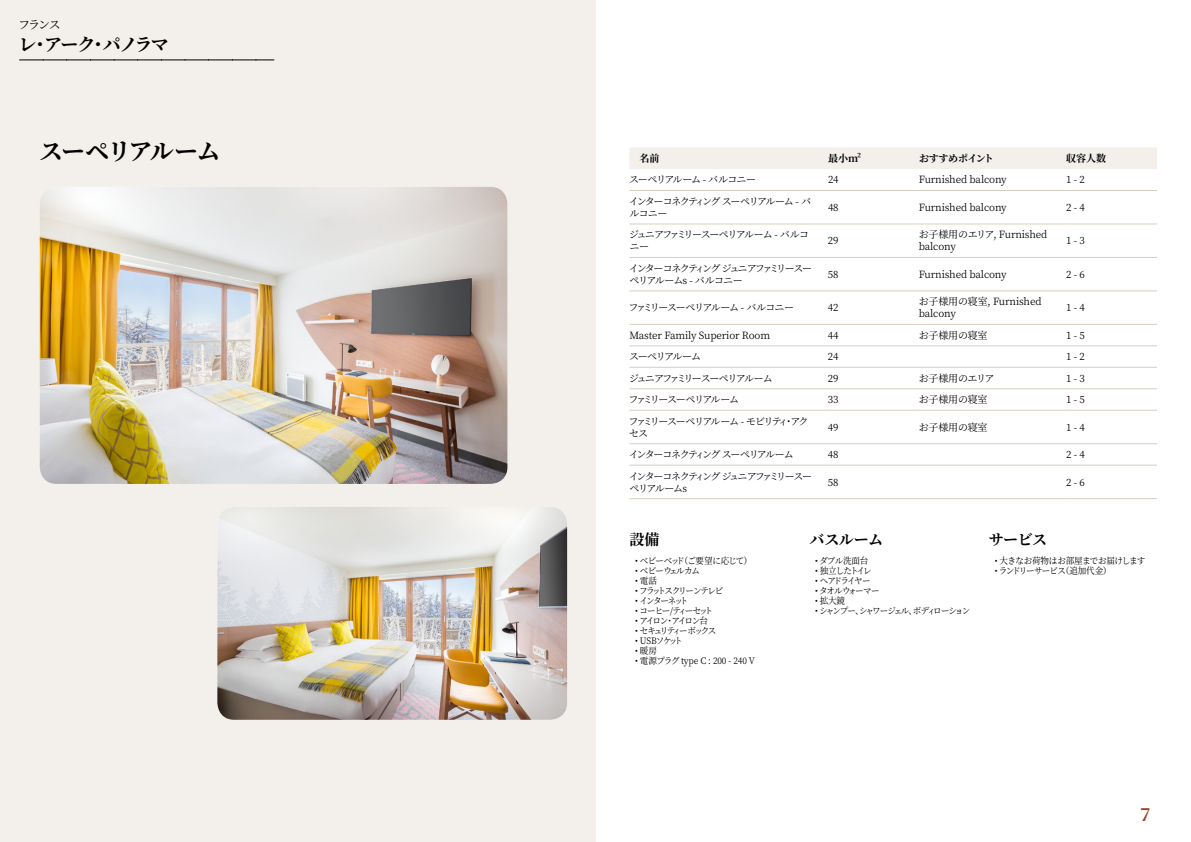
<style>
.page{position:relative;width:1191px;height:842px;background:#fff}
.page>*{position:absolute;margin:0;border:0;box-sizing:border-box;transform-origin:0 0}
.t1{font:700 24px "Noto Serif JP";letter-spacing:-.075em;color:#000}
.t2{font:700 18px "Noto Serif JP";letter-spacing:-.09em;color:#000}
.t3{font:700 18px "Noto Serif JP";color:#9d432c}
.t4{font:700 15px "Noto Serif JP";letter-spacing:-.04em;color:#000}
.t5{font:12px "Noto Serif JP";color:#000}
.t6{font:10px/12px "Noto Serif JP";letter-spacing:-.015em;color:#000}
.t7{font:10px/12px "Noto Serif JP";letter-spacing:-.14em;color:#000}
.t8{font:10px "Noto Serif JP";letter-spacing:-.065em;color:#000}
.t9{font:10px/12px "Noto Serif JP";letter-spacing:-.155em;color:#000}
.t10{font:10px/12px "Noto Serif JP";letter-spacing:-.135em;color:#000}
.t11{font:10px/12px "Noto Serif JP";letter-spacing:-.165em;color:#000}
.t12{font:10px "Noto Serif JP";letter-spacing:-.02em;color:#000}
.t13{font:10px "Noto Serif JP";letter-spacing:-.125em;color:#000}
.t14{font:10px "Noto Serif JP";letter-spacing:-.095em;color:#000}
.t15{font:700 10px "Noto Serif JP";letter-spacing:-.01em;color:#000}
.t16{font:700 10px "Noto Serif JP";letter-spacing:-.05em;color:#000}
.t17{font:10px "Noto Serif JP";letter-spacing:-.03em;color:#000}
.t18{font:9px "Noto Serif JP";letter-spacing:-.12em;color:#000;scale:.95 1}
.t19{font:9px "Noto Serif JP";letter-spacing:-.205em;color:#000;scale:.95 1}
.t20{font:9px "Noto Serif JP";letter-spacing:-.18em;color:#000;scale:.95 1}
.t21{font:9px "Noto Serif JP";letter-spacing:-.015em;color:#000;scale:.95 1}
.t22{font:9px "Noto Serif JP";letter-spacing:-.04em;color:#000;scale:.95 1}
.t23{font:9px "Noto Serif JP";letter-spacing:-.065em;color:#000;scale:.95 1}
.t24{font:9px "Noto Serif JP";letter-spacing:-.09em;color:#000;scale:.95 1}
.t25{font:9px "Noto Serif JP";letter-spacing:-.185em;color:#000;scale:.95 1}
.t26{font:9px "Noto Serif JP";letter-spacing:-.2em;color:#000;scale:.95 1}
.t27{font:9px "Noto Serif JP";letter-spacing:-.215em;color:#000;scale:.95 1}
.t28{font:9px "Noto Serif JP";letter-spacing:-.165em;color:#000;scale:.95 1}
</style>
<div class="page">
<div style="left:0;top:0;width:595px;height:842px;background:#f3f0ec"></div>
<img style="left:40px;top:187px;width:467px;height:297px">
<img style="left:217px;top:507px;width:350px;height:213px">
<svg style="left:20px;top:60px;width:254px;height:1px"></svg>
<div style="left:630px;top:147px;width:527px;height:22px;background:#f3f0ec"></div>
<hr style="left:629px;top:190px;width:199px;height:1px;background:#d7cdc1">
<hr style="left:828px;top:190px;width:90px;height:1px;background:#d7cdc1">
<hr style="left:918px;top:190px;width:148px;height:1px;background:#d7cdc1">
<hr style="left:1066px;top:190px;width:91px;height:1px;background:#d7cdc1">
<hr style="left:629px;top:223px;width:199px;height:1px;background:#d7cdc1">
<hr style="left:828px;top:223px;width:90px;height:1px;background:#d7cdc1">
<hr style="left:918px;top:223px;width:148px;height:1px;background:#d7cdc1">
<hr style="left:1066px;top:223px;width:91px;height:1px;background:#d7cdc1">
<hr style="left:629px;top:257px;width:199px;height:1px;background:#d7cdc1">
<hr style="left:828px;top:257px;width:90px;height:1px;background:#d7cdc1">
<hr style="left:918px;top:257px;width:148px;height:1px;background:#d7cdc1">
<hr style="left:1066px;top:257px;width:91px;height:1px;background:#d7cdc1">
<hr style="left:629px;top:290px;width:199px;height:1px;background:#d7cdc1">
<hr style="left:828px;top:290px;width:90px;height:1px;background:#d7cdc1">
<hr style="left:918px;top:290px;width:148px;height:1px;background:#d7cdc1">
<hr style="left:1066px;top:290px;width:91px;height:1px;background:#d7cdc1">
<hr style="left:629px;top:324px;width:199px;height:1px;background:#d7cdc1">
<hr style="left:828px;top:324px;width:90px;height:1px;background:#d7cdc1">
<hr style="left:918px;top:324px;width:148px;height:1px;background:#d7cdc1">
<hr style="left:1066px;top:324px;width:91px;height:1px;background:#d7cdc1">
<hr style="left:629px;top:345px;width:199px;height:1px;background:#d7cdc1">
<hr style="left:828px;top:345px;width:90px;height:1px;background:#d7cdc1">
<hr style="left:918px;top:345px;width:148px;height:1px;background:#d7cdc1">
<hr style="left:1066px;top:345px;width:91px;height:1px;background:#d7cdc1">
<hr style="left:629px;top:367px;width:199px;height:1px;background:#d7cdc1">
<hr style="left:828px;top:367px;width:90px;height:1px;background:#d7cdc1">
<hr style="left:918px;top:367px;width:148px;height:1px;background:#d7cdc1">
<hr style="left:1066px;top:367px;width:91px;height:1px;background:#d7cdc1">
<hr style="left:629px;top:388px;width:199px;height:1px;background:#d7cdc1">
<hr style="left:828px;top:388px;width:90px;height:1px;background:#d7cdc1">
<hr style="left:918px;top:388px;width:148px;height:1px;background:#d7cdc1">
<hr style="left:1066px;top:388px;width:91px;height:1px;background:#d7cdc1">
<hr style="left:629px;top:410px;width:199px;height:1px;background:#d7cdc1">
<hr style="left:828px;top:410px;width:90px;height:1px;background:#d7cdc1">
<hr style="left:918px;top:410px;width:148px;height:1px;background:#d7cdc1">
<hr style="left:1066px;top:410px;width:91px;height:1px;background:#d7cdc1">
<hr style="left:629px;top:443px;width:199px;height:1px;background:#d7cdc1">
<hr style="left:828px;top:443px;width:90px;height:1px;background:#d7cdc1">
<hr style="left:918px;top:443px;width:148px;height:1px;background:#d7cdc1">
<hr style="left:1066px;top:443px;width:91px;height:1px;background:#d7cdc1">
<hr style="left:629px;top:465px;width:199px;height:1px;background:#d7cdc1">
<hr style="left:828px;top:465px;width:90px;height:1px;background:#d7cdc1">
<hr style="left:918px;top:465px;width:148px;height:1px;background:#d7cdc1">
<hr style="left:1066px;top:465px;width:91px;height:1px;background:#d7cdc1">
<hr style="left:629px;top:498px;width:199px;height:1px;background:#d7cdc1">
<hr style="left:828px;top:498px;width:90px;height:1px;background:#d7cdc1">
<hr style="left:918px;top:498px;width:148px;height:1px;background:#d7cdc1">
<hr style="left:1066px;top:498px;width:91px;height:1px;background:#d7cdc1">
<p class="t5" style="left:18px;top:17px;width:44px">フランス</p>
<h2 class="t2" style="left:18px;top:34px;width:152px">レ・アーク・パノラマ</h2>
<h1 class="t1" style="left:39px;top:137px;width:183px">スーペリアルーム</h1>
<p class="t15" style="left:639px;top:153px;width:21px">名前</p>
<p class="t15" style="left:828px;top:153px;width:35px">最小m²</p>
<p class="t16" style="left:919px;top:153px;width:76px">おすすめポイント</p>
<p class="t15" style="left:1066px;top:153px;width:41px">収容人数</p>
<p class="t14" style="left:629px;top:174px;width:128px">スーペリアルーム - バルコニー</p>
<p class="t8" style="left:828px;top:174px;width:12px">24</p>
<p class="t6" style="left:918px;top:174px;width:89px">Furnished balcony</p>
<p class="t8" style="left:1066px;top:174px;width:20px">1 - 2</p>
<p class="t7" style="left:629px;top:195px;width:184px">インターコネクティング スーペリアルーム - バルコニー</p>
<p class="t8" style="left:828px;top:202px;width:12px">48</p>
<p class="t6" style="left:918px;top:201px;width:89px">Furnished balcony</p>
<p class="t8" style="left:1066px;top:202px;width:20px">2 - 4</p>
<p class="t10" style="left:629px;top:229px;width:181px">ジュニアファミリースーペリアルーム - バルコニー</p>
<p class="t8" style="left:828px;top:235px;width:12px">29</p>
<p class="t6" style="left:918px;top:229px;width:130px">お子様用のエリア, Furnished balcony</p>
<p class="t8" style="left:1066px;top:235px;width:20px">1 - 3</p>
<p class="t7" style="left:629px;top:262px;width:185px">インターコネクティング ジュニアファミリースーペリアルームs - バルコニー</p>
<p class="t8" style="left:828px;top:268px;width:12px">58</p>
<p class="t6" style="left:918px;top:268px;width:89px">Furnished balcony</p>
<p class="t8" style="left:1066px;top:268px;width:20px">2 - 6</p>
<p class="t13" style="left:628px;top:302px;width:167px">ファミリースーペリアルーム - バルコニー</p>
<p class="t8" style="left:828px;top:302px;width:12px">42</p>
<p class="t6" style="left:918px;top:296px;width:124px">お子様用の寝室, Furnished balcony</p>
<p class="t8" style="left:1066px;top:302px;width:20px">1 - 4</p>
<p class="t6" style="left:629px;top:329px;width:142px">Master Family Superior Room</p>
<p class="t8" style="left:828px;top:329px;width:12px">44</p>
<p class="t12" style="left:919px;top:329px;width:70px">お子様用の寝室</p>
<p class="t8" style="left:1066px;top:329px;width:20px">1 - 5</p>
<p class="t10" style="left:629px;top:351px;width:73px">スーペリアルーム</p>
<p class="t8" style="left:828px;top:351px;width:12px">24</p>
<p class="t8" style="left:1066px;top:351px;width:20px">1 - 2</p>
<p class="t9" style="left:629px;top:372px;width:145px">ジュニアファミリースーペリアルーム</p>
<p class="t8" style="left:828px;top:372px;width:12px">29</p>
<p class="t17" style="left:919px;top:372px;width:77px">お子様用のエリア</p>
<p class="t8" style="left:1066px;top:372px;width:20px">1 - 3</p>
<p class="t7" style="left:628px;top:394px;width:112px">ファミリースーペリアルーム</p>
<p class="t8" style="left:828px;top:394px;width:12px">33</p>
<p class="t12" style="left:919px;top:394px;width:70px">お子様用の寝室</p>
<p class="t8" style="left:1066px;top:394px;width:20px">1 - 5</p>
<p class="t9" style="left:628px;top:415px;width:181px">ファミリースーペリアルーム - モビリティ・アクセス</p>
<p class="t8" style="left:828px;top:421px;width:12px">49</p>
<p class="t12" style="left:918px;top:421px;width:70px">お子様用の寝室</p>
<p class="t8" style="left:1066px;top:421px;width:20px">1 - 4</p>
<p class="t7" style="left:629px;top:449px;width:167px">インターコネクティング スーペリアルーム</p>
<p class="t8" style="left:828px;top:449px;width:12px">48</p>
<p class="t8" style="left:1066px;top:449px;width:20px">2 - 4</p>
<p class="t11" style="left:629px;top:470px;width:185px">インターコネクティング ジュニアファミリースーペリアルームs</p>
<p class="t8" style="left:828px;top:476px;width:12px">58</p>
<p class="t8" style="left:1066px;top:476px;width:20px">2 - 6</p>
<h3 class="t4" style="left:629px;top:531px;width:31px">設備</h3>
<p class="t23" style="left:635px;top:556px;width:124px">• ベビーベッド（ご要望に応じて）</p>
<p class="t18" style="left:635px;top:566px;width:70px">• ベビーウェルカム</p>
<p class="t18" style="left:635px;top:576px;width:24px">• 電話</p>
<p class="t20" style="left:635px;top:586px;width:94px">• フラットスクリーンテレビ</p>
<p class="t19" style="left:635px;top:596px;width:57px">• インターネット</p>
<p class="t25" style="left:635px;top:606px;width:84px">• コーヒー/ティーセット</p>
<p class="t27" style="left:635px;top:616px;width:78px">• アイロン・アイロン台</p>
<p class="t26" style="left:635px;top:626px;width:87px">• セキュリティーボックス</p>
<p class="t18" style="left:635px;top:636px;width:52px">• USBソケット</p>
<p class="t18" style="left:635px;top:646px;width:24px">• 暖房</p>
<p class="t21" style="left:635px;top:656px;width:128px">• 電源プラグ type C : 200 - 240 V</p>
<h3 class="t4" style="left:809px;top:531px;width:75px">バスルーム</h3>
<p class="t18" style="left:815px;top:556px;width:58px">• ダブル洗面台</p>
<p class="t28" style="left:815px;top:566px;width:61px">• 独立したトイレ</p>
<p class="t20" style="left:815px;top:576px;width:60px">• ヘアドライヤー</p>
<p class="t18" style="left:815px;top:586px;width:70px">• タオルウォーマー</p>
<p class="t18" style="left:815px;top:596px;width:33px">• 拡大鏡</p>
<p class="t19" style="left:815px;top:606px;width:165px">• シャンプー、シャワージェル、ボディローション</p>
<h3 class="t4" style="left:989px;top:531px;width:60px">サービス</h3>
<p class="t22" style="left:994px;top:556px;width:160px">• 大きなお荷物はお部屋までお届けします</p>
<p class="t24" style="left:994px;top:566px;width:124px">• ランドリーサービス（追加代金）</p>
<h2 class="t3" style="left:1140px;top:804px;width:12px">7</h2>
</div>
